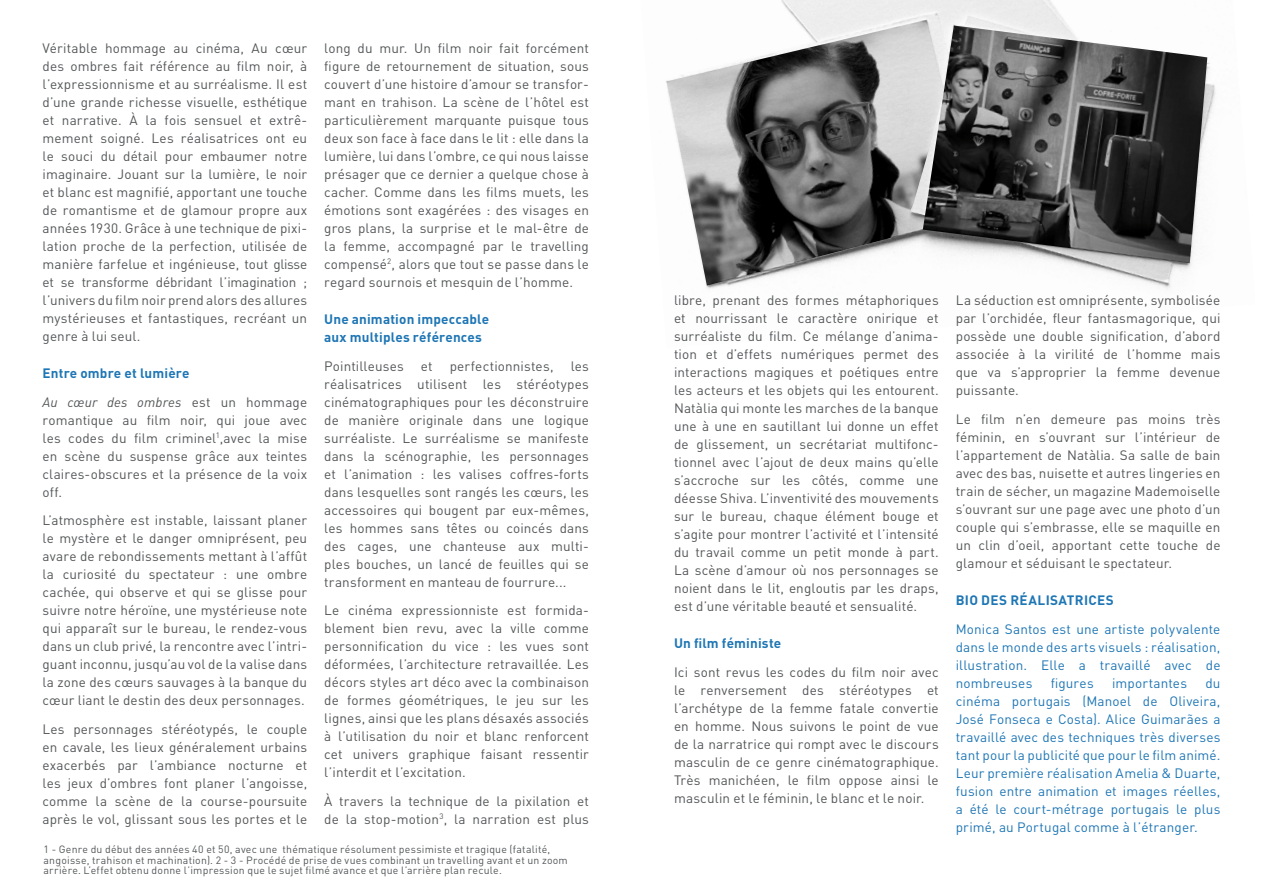
<style>
.page{position:relative;width:1263px;height:893px;background:#fff}
.page>*{position:absolute;margin:0;border:0;box-sizing:border-box;transform-origin:0 0}
.txt_courant{font:13.5px/18px "DIN Pro";letter-spacing:.01em;color:#535557;text-align:justify}
.txt_courant-2{font:13.5px/18px "DIN Pro";letter-spacing:.01em;color:#1e76b5;text-align:justify}
.tittitre{font:700 13.5px/18px "DIN Pro";letter-spacing:.015em;color:#1e76b5}
.définition{font:10.5px/10.5px "DIN Pro";letter-spacing:.02em;color:#535557}
.s1{font-family:"DIN";font-style:italic}
</style>
<div class="page">
<img style="left:706px;top:0;width:510px;height:289px">
<img style="left:944px;top:26px;width:263px;height:237px">
<img style="left:666px;top:20px;width:278px;height:266px">
<p class="txt_courant" style="left:43px;top:38px;width:266px">Véritable hommage au cinéma, Au cœur des ombres fait référence au film noir, à l’expressionnisme et au surréalisme. Il est d’une grande richesse visuelle, esthétique et narrative. À la fois sensuel et extrê&shy;mement soigné. Les réalisatrices ont eu le souci du détail pour embaumer notre imaginaire. Jouant sur la lumière, le noir et blanc est magnifié, apportant une touche de romantisme et de glamour propre aux années 1930. Grâce à une technique de pixi&shy;lation proche de la perfection, utilisée de manière farfelue et ingénieuse, tout glisse et se transforme débridant l’imagination ; l’univers du film noir prend alors des allures mystérieuses et fantastiques, recréant un genre à lui seul.</p>
<p class="tittitre" style="left:43px;top:364px;width:149px">Entre ombre et lumière</p>
<p class="txt_courant" style="left:43px;top:392px;width:266px"><span class="s1">Au cœur des ombres</span> est un hommage romantique au film noir, qui joue avec les codes du film criminel<sup>1</sup>,avec la mise en scène du suspense grâce aux teintes claires-obscures et la présence de la voix off.</p>
<p class="txt_courant" style="left:43px;top:511px;width:266px">L’atmosphère est instable, laissant planer le mystère et le danger omniprésent, peu avare de rebondissements mettant à l’affût la curiosité du spectateur : une ombre cachée, qui observe et qui se glisse pour suivre notre héroïne, une mystérieuse note qui apparaît sur le bureau, le rendez-vous dans un club privé, la rencontre avec l’intri&shy;guant inconnu, jusqu’au vol de la valise dans la zone des cœurs sauvages à la banque du cœur liant le destin des deux personnages.</p>
<p class="txt_courant" style="left:43px;top:719px;width:266px">Les personnages stéréotypés, le couple en cavale, les lieux généralement urbains exacerbés par l’ambiance nocturne et les jeux d’ombres font planer l’angoisse, comme la scène de la course-poursuite après le vol, glissant sous les portes et le</p>
<p class="txt_courant" style="left:324px;top:38px;width:266px">long du mur. Un film noir fait forcément figure de retournement de situation, sous couvert d’une histoire d’amour se transfor&shy;mant en trahison. La scène de l’hôtel est particulièrement marquante puisque tous deux son face à face dans le lit : elle dans la lumière, lui dans l’ombre, ce qui nous laisse présager que ce dernier a quelque chose à cacher. Comme dans les films muets, les émotions sont exagérées : des visages en gros plans, la surprise et le mal-être de la femme, accompagné par le travelling compensé<sup>2</sup>, alors que tout se passe dans le regard sournois et mesquin de l’homme.</p>
<p class="tittitre" style="left:324px;top:310px;width:167px">Une animation impeccable aux multiples références</p>
<p class="txt_courant" style="left:324px;top:356px;width:81px">Pointilleuses</p>
<p class="txt_courant" style="left:421px;top:356px;width:13px">et</p>
<p class="txt_courant" style="left:450px;top:356px;width:105px">perfectionnistes,</p>
<p class="txt_courant" style="left:324px;top:356px;width:266px;text-indent:246px">les réalisatrices utilisent les stéréotypes cinématographiques pour les déconstruire de manière originale dans une logique surréaliste. Le surréalisme se manifeste dans la scénographie, les personnages et l’animation : les valises coffres-forts dans lesquelles sont rangés les cœurs, les accessoires qui bougent par eux-mêmes, les hommes sans têtes ou coincés dans des cages, une chanteuse aux multi&shy;ples bouches, un lancé de feuilles qui se transforment en manteau de fourrure...</p>
<p class="txt_courant" style="left:324px;top:601px;width:266px">Le cinéma expressionniste est formida&shy;blement bien revu, avec la ville comme personnification du vice : les vues sont déformées, l’architecture retravaillée. Les décors styles art déco avec la combinaison de formes géométriques, le jeu sur les lignes, ainsi que les plans désaxés associés à l’utilisation du noir et blanc renforcent cet univers graphique faisant ressentir l’interdit et l’excitation.</p>
<p class="txt_courant" style="left:324px;top:791px;width:266px">À travers la technique de la pixilation et de la stop-motion<sup>3</sup>, la narration est plus</p>
<p class="définition" style="left:44px;top:844px;width:526px">1 - Genre du début des années 40 et 50, avec une thématique résolument pessimiste et tragique (fatalité, angoisse, trahison et machination). 2 - 3 - Procédé de prise de vues combinant un travelling avant et un zoom arrière. L’effet obtenu donne l’impression que le sujet filmé avance et que l’arrière plan recule.</p>
<p class="txt_courant" style="left:674px;top:291px;width:266px">libre, prenant des formes métaphoriques et nourrissant le caractère onirique et surréaliste du film. Ce mélange d’anima&shy;tion et d’effets numériques permet des interactions magiques et poétiques entre les acteurs et les objets qui les entourent.<br>Natàlia qui monte les marches de la banque une à une en sautillant lui donne un effet de glissement, un secrétariat multifonc&shy;tionnel avec l’ajout de deux mains qu’elle s’accroche sur les côtés, comme une déesse Shiva. L’inventivité des mouvements sur le bureau, chaque élément bouge et s’agite pour montrer l’activité et l’intensité du travail comme un petit monde à part.<br>La scène d’amour où nos personnages se noient dans le lit, engloutis par les draps, est d’une véritable beauté et sensualité.</p>
<p class="tittitre" style="left:674px;top:634px;width:109px">Un film féministe</p>
<p class="txt_courant" style="left:674px;top:662px;width:266px">Ici sont revus les codes du film noir avec le renversement des stéréotypes et l’archétype de la femme fatale convertie en homme. Nous suivons le point de vue de la narratrice qui rompt avec le discours masculin de ce genre cinématographique.<br>Très manichéen, le film oppose ainsi le masculin et le féminin, le blanc et le noir.</p>
<p class="txt_courant" style="left:956px;top:291px;width:266px">La séduction est omniprésente, symbolisée par l’orchidée, fleur fantasmagorique, qui possède une double signification, d’abord associée à la virilité de l’homme mais que va s’approprier la femme devenue puissante.</p>
<p class="txt_courant" style="left:956px;top:409px;width:266px">Le film n’en demeure pas moins très féminin, en s’ouvrant sur l’intérieur de l’appartement de Natàlia. Sa salle de bain avec des bas, nuisette et autres lingeries en train de sécher, un magazine Mademoiselle s’ouvrant sur une page avec une photo d’un couple qui s’embrasse, elle se maquille en un clin d’oeil, apportant cette touche de glamour et séduisant le spectateur.</p>
<p class="tittitre" style="left:956px;top:590px;width:160px">BIO DES RÉALISATRICES</p>
<p class="txt_courant-2" style="left:956px;top:619px;width:266px">Monica Santos est une artiste polyvalente dans le monde des arts visuels : réalisation, illustration. Elle a travaillé avec de nombreuses</p>
<p class="txt_courant-2" style="left:1051px;top:673px;width:45px">figures</p>
<p class="txt_courant-2" style="left:1112px;top:673px;width:77px">importantes</p>
<p class="txt_courant-2" style="left:956px;top:673px;width:266px;text-indent:250px">du cinéma portugais (Manoel de Oliveira, José Fonseca e Costa). Alice Guimarães a travaillé avec des techniques très diverses tant pour la publicité que pour le film animé.<br>Leur première réalisation Amelia &amp; Duarte, fusion entre animation et images réelles, a été le court-métrage portugais le plus primé, au Portugal comme à l’étranger.</p>
</div>
